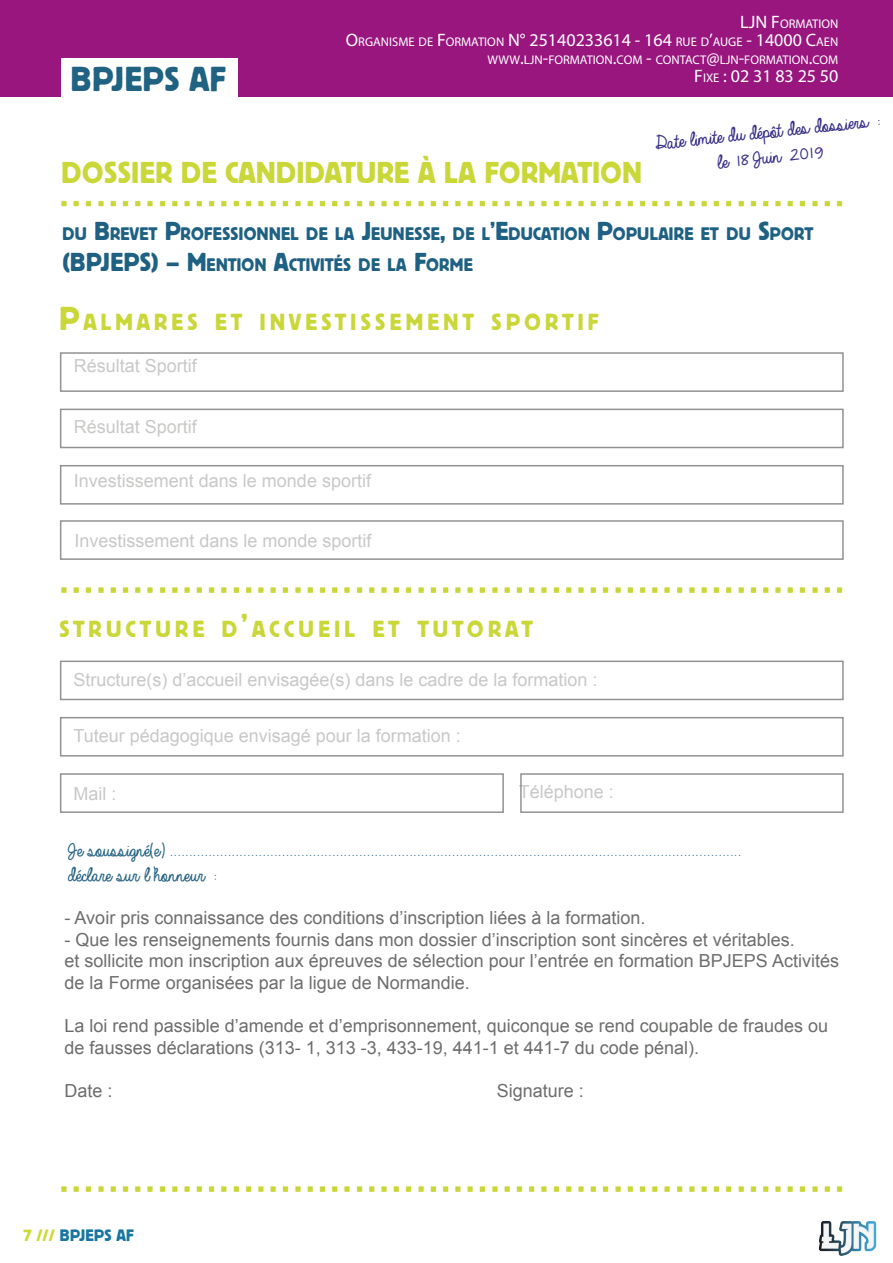
<style>
.page{position:relative;width:893px;height:1263px;background:#fff}
.page>*{position:absolute;margin:0;border:0;box-sizing:border-box;transform-origin:0 0}
.t1{font:34.5px "Block Berthold";letter-spacing:.02em;color:#1f6282}
.t2{font:30px "Block BE";letter-spacing:.02em;color:#c9d738}
.t3{font:23.1px "Block BE";letter-spacing:.19em;color:#c9d738}
.t4{font:21px "Always In My Heart";color:#2a6686}
.t5{font:21px "Always In My Heart";color:#382f88}
.t6{font:18px/21.6px "Arial";color:#6c6e6c}
.t7{font:18px "Arial";color:#c8c8c7}
.t8{font:18px "Block BE";letter-spacing:.02em;color:#1f6183}
.t9{font:18px "Myriad Pro";color:#fff}
.t10{font:16.5px "Block Berthold";letter-spacing:.02em;color:#1877a0}
.t11{font:12.6px "Myriad Pro";color:#fff}
.s1{font-size:18px}
.s2{font-size:12.6px}
.s3{font-size:25.8px}
.s4{font-size:33px}
.s5{color:#cbd934}
</style>
<div class="page">
<div style="left:0;top:0;width:893px;height:97px;background:#98167e"></div>
<img style="left:61px;top:200px;width:782px;height:7px">
<img style="left:61px;top:587px;width:782px;height:6px">
<img style="left:61px;top:1186px;width:782px;height:6px">
<div style="left:60px;top:520px;width:784px;height:40px;border:2px solid #939192"></div>
<div style="left:60px;top:660px;width:784px;height:40px;border:2px solid #939192"></div>
<div style="left:60px;top:717px;width:784px;height:39px;border:2px solid #939192"></div>
<div style="left:60px;top:773px;width:444px;height:40px;border:2px solid #939192"></div>
<div style="left:60px;top:352px;width:784px;height:40px;border:2px solid #939192"></div>
<div style="left:60px;top:409px;width:784px;height:39px;border:2px solid #939192"></div>
<div style="left:60px;top:465px;width:784px;height:40px;border:2px solid #939192"></div>
<div style="left:520px;top:773px;width:324px;height:40px;border:2px solid #939192"></div>
<div style="left:61px;top:58px;width:177px;height:39px;background:#fff"></div>
<img style="left:818px;top:1221px;width:59px;height:35px">
<p class="t11" style="left:740px;top:16px;width:98px"><span class="s1">LJN F</span>ORMATION</p>
<p class="t11" style="left:346px;top:34px;width:492px"><span class="s1">O</span>RGANISME DE <span class="s1">F</span>ORMATION <span class="s1">N° 25140233614 - 164</span> RUE D<span class="s1">’</span>AUGE <span class="s1">- 14000 C</span>AEN</p>
<p class="t11" style="left:488px;top:52px;width:352px">WWW<span class="s1">.</span>LJN <span class="s1">-</span>FORMATION<span class="s1">.</span>COM <span class="s1">-</span> CONTACT<span class="s1">@</span>LJN <span class="s1">-</span>FORMATION<span class="s1">.</span>COM</p>
<p class="t1" style="left:71px;top:60px;width:156px">BPJEPS AF</p>
<p class="t9" style="left:694px;top:65px;width:146px">F<span class="s2">IXE</span> : 02 31 83 25 50</p>
<p class="t5" style="left:650px;top:132px;width:225px;rotate:-6deg">Date limite du dépôt des dossiers :</p>
<p class="t5" style="left:713px;top:151px;width:106px;rotate:-6deg">le 18 Juin 2019</p>
<p class="t2" style="left:62px;top:155px;width:582px">DOSSIER DE CANDIDATURE À LA FORMATION</p>
<p class="t8" style="left:63px;top:224px;width:752px">DU <span class="s3">B</span>REVET <span class="s3">P</span>ROFESSIONNEL DE LA <span class="s3">J</span>EUNESSE<span class="s3">,</span> DE L<span class="s3">’E</span>DUCATION <span class="s3">P</span>OPULAIRE ET DU <span class="s3">S</span>PORT</p>
<p class="t8" style="left:63px;top:255px;width:411px"><span class="s3">(BPJEPS) – M</span>ENTION <span class="s3">A</span>CTIVITÉS DE LA <span class="s3">F</span>ORME</p>
<p class="t3" style="left:60px;top:309px;width:540px"><span class="s4">P</span>ALMARES ET INVESTISSEMENT SPORTIF</p>
<p class="t7" style="left:74px;top:354px;width:125px">Résultat Sportif</p>
<p class="t7" style="left:74px;top:414px;width:125px">Résultat Sportif</p>
<p class="t7" style="left:74px;top:468px;width:299px">Investissement dans le monde sportif</p>
<p class="t7" style="left:74px;top:528px;width:299px">Investissement dans le monde sportif</p>
<p class="t3" style="left:60px;top:616px;width:475px">STRUCTURE D<span class="s4">’</span>ACCUEIL ET TUTORAT</p>
<p class="t7" style="left:73px;top:667px;width:526px">Structure(s) d’accueil envisagée(s) dans le cadre de la formation :</p>
<p class="t7" style="left:73px;top:724px;width:389px">Tuteur pédagogique envisagé pour la formation :</p>
<p class="t7" style="left:73px;top:781px;width:45px">Mail :</p>
<p class="t7" style="left:519px;top:779px;width:97px">Téléphone :</p>
<p class="t4" style="left:65px;top:838px;width:673px">Je soussigné(e)....................................................................................................................................................</p>
<p class="t4" style="left:65px;top:863px;width:148px">déclare sur l’honneur :</p>
<p class="t6" style="left:65px;top:907px;width:582px">- Avoir pris connaissance des conditions d’inscription liées à la formation.</p>
<p class="t6" style="left:65px;top:928px;width:732px">- Que les renseignements fournis dans mon dossier d’inscription sont sincères et véritables.</p>
<p class="t6" style="left:65px;top:950px;width:776px">et sollicite mon inscription aux épreuves de sélection pour l’entrée en formation BPJEPS Activités de la Forme organisées par la ligue de Normandie.</p>
<p class="t6" style="left:65px;top:1015px;width:765px">La loi rend passible d’amende et d’emprisonnement, quiconque se rend coupable de fraudes ou de fausses déclarations (313- 1, 313 -3, 433-19, 441-1 et 441-7 du code pénal).</p>
<p class="t6" style="left:65px;top:1079px;width:50px">Date :</p>
<p class="t6" style="left:497px;top:1079px;width:89px">Signature :</p>
<p class="t10" style="left:23px;top:1225px;width:112px"><span class="s5">7 ///</span> BPJEPS AF</p>
</div>
